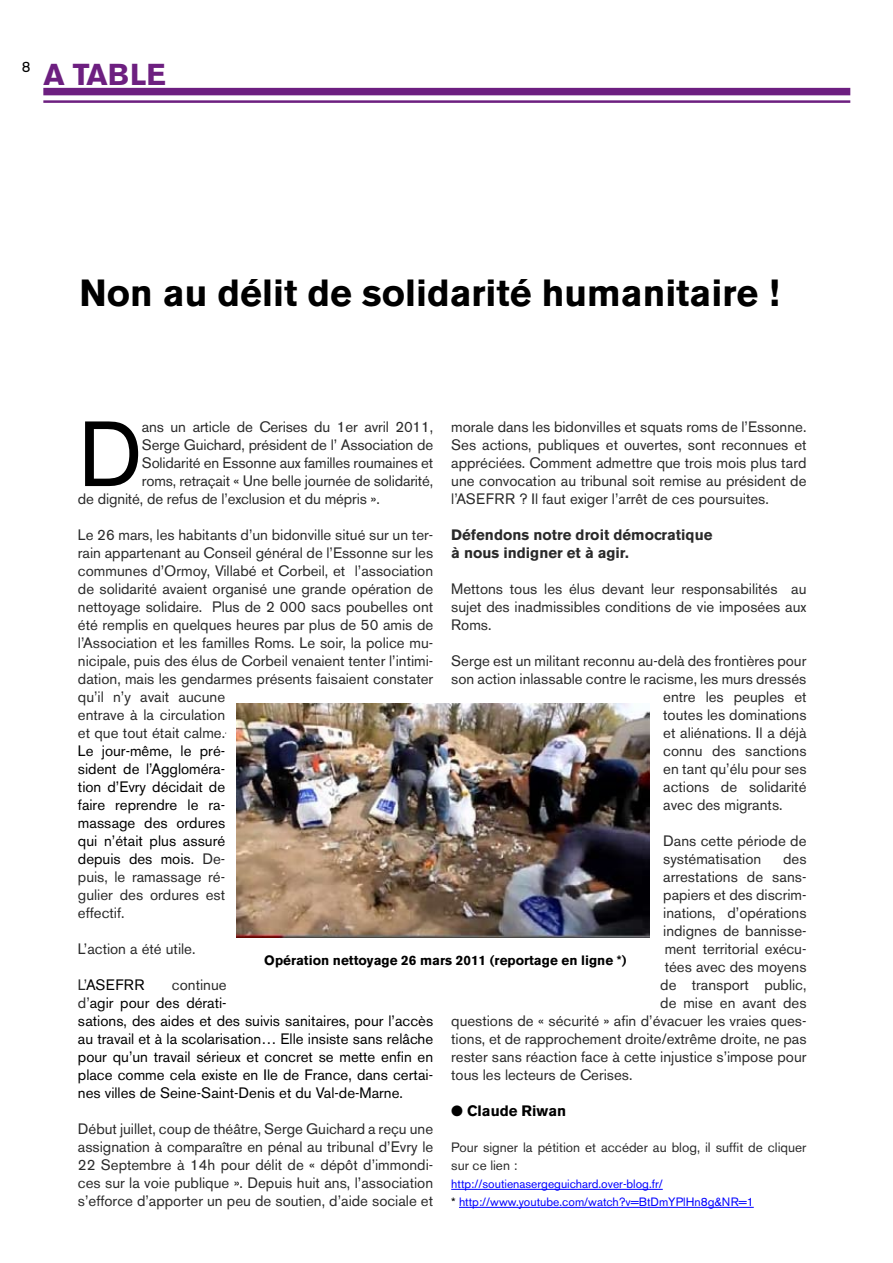
<style>
.page{position:relative;width:893px;height:1263px;background:#fff}
.page>*{position:absolute;margin:0;border:0;box-sizing:border-box;transform-origin:0 0}
.t1{font:91.5px "Akzidenz Grotesk BE";color:#000}
.t2{font:700 37.5px "Akzidenz Grotesk BE";color:#000}
.t3{font:700 30px "Akzidenz Grotesk BE";color:#6d1f80}
.t4{font:15px/18px "Akzidenz Grotesk BE";color:#2a2a2a;text-align:justify}
.t5{font:15px/18px "Akzidenz Grotesk BE";color:#000;text-align:justify}
.t6{font:700 15px/18px "Akzidenz Grotesk BE";color:#2a2a2a}
.t7{font:700 15px "Akzidenz Grotesk BE";color:#000}
.t8{font:13.5px/18px "Akzidenz Grotesk BE";color:#2a2a2a}
.t9{font:700 13.5px "Akzidenz Grotesk BE";color:#000}
.t10{font:12px/18px "Akzidenz Grotesk BE";color:#00f}
.s1{color:#2a2a2a}
.s2{color:#000}
</style>
<div class="page">
<div style="left:43px;top:88px;width:807px;height:7px;background:#6d1f80"></div>
<hr style="left:43px;top:100px;width:807px;height:3px;background:#6d1f80">
<hr style="left:451px;top:1189px;width:212px;height:1px;background:#00f">
<hr style="left:459px;top:1207px;width:295px;height:1px;background:#00f">
<img style="left:237px;top:704px;width:413px;height:234px">
<p class="t5" style="left:22px;top:58px;width:10px">8</p>
<h3 class="t3" style="left:43px;top:57px;width:105px">a table</h3>
<h2 class="t2" style="left:79px;top:271px;width:701px">Non au délit de solidarité humanitaire !</h2>
<h1 class="t1" style="left:78px;top:400px;width:66px">D</h1>
<p class="t4" style="left:142px;top:418px;width:293px">ans un article de Cerises du 1er avril 2011,</p>
<p class="t4" style="left:451px;top:418px;width:357px">morale dans les bidonvilles et squats roms de l’Essonne.<br>Ses actions, publiques et ouvertes, sont reconnues et appréciées. Comment admettre que trois mois plus tard une convocation au tribunal soit remise au président de l’ASEFRR ? Il faut exiger l’arrêt de ces poursuites.</p>
<p class="t6" style="left:451px;top:526px;width:263px">Défendons notre droit démocratique à nous indigner et à agir.</p>
<p class="t4" style="left:451px;top:580px;width:357px">Mettons tous les élus devant leur responsabilités au sujet des inadmissibles conditions de vie imposées aux Roms.</p>
<p class="t4" style="left:451px;top:652px;width:357px">Serge est un militant reconnu au-delà des frontières pour</p>
<p class="t4" style="left:451px;top:670px;width:357px">son action inlassable contre le racisme, les murs dressés</p>
<p class="t4" style="left:663px;top:688px;width:145px">entre les peuples et</p>
<p class="t4" style="left:663px;top:706px;width:145px">toutes les dominations</p>
<p class="t4" style="left:663px;top:724px;width:145px">et aliénations. Il a déjà</p>
<p class="t4" style="left:663px;top:742px;width:145px">connu des sanctions</p>
<p class="t4" style="left:663px;top:760px;width:145px">en tant qu’élu pour ses</p>
<p class="t4" style="left:663px;top:778px;width:145px">actions de solidarité</p>
<p class="t4" style="left:663px;top:796px;width:121px">avec des migrants.</p>
<p class="t4" style="left:663px;top:832px;width:145px">Dans cette période de systématisation</p>
<p class="t4" style="left:142px;top:436px;width:293px">Serge Guichard, président de l’ Association de</p>
<p class="t4" style="left:142px;top:454px;width:293px">Solidarité en Essonne aux familles roumaines et</p>
<p class="t4" style="left:142px;top:472px;width:293px">roms, retraçait « Une belle journée de solidarité,</p>
<p class="t4" style="left:78px;top:490px;width:303px">de dignité, de refus de l’exclusion et du mépris ».</p>
<p class="t4" style="left:78px;top:526px;width:357px;text-align:left">Le 26 mars, les habitants d’un bidonville situé sur un ter&shy;rain appartenant au Conseil général de l’Essonne sur les communes d’Ormoy, Villabé et Corbeil, et l’association de solidarité avaient organisé une grande opération de nettoyage solidaire. Plus de 2 000 sacs poubelles ont été remplis en quelques heures par plus de 50 amis de l’Association et les familles Roms. Le soir, la police mu&shy;nicipale, puis des élus de Corbeil venaient tenter l’intimi&shy;dation, mais les gendarmes présents faisaient constater qu’il n’y avait aucune<br>entrave à la circulation<br>et que tout était calme.</p>
<p class="t5" style="left:78px;top:742px;width:149px">Le jour-même, le pré&shy;sident de l’Aggloméra&shy;tion d’Evry décidait de faire reprendre le ra&shy;massage des ordures qui n’était plus assuré depuis des mois. <span class="s1">De&shy;puis, le ramassage ré&shy;gulier des ordures est effectif.</span></p>
<p class="t4" style="left:78px;top:940px;width:119px">L’action a été utile.</p>
<p class="t5" style="left:78px;top:976px;width:68px"><span class="s1">L’</span>ASEFRR</p>
<p class="t4" style="left:783px;top:850px;width:25px">des</p>
<p class="t4" style="left:663px;top:868px;width:145px">arrestations de sans-</p>
<p class="t4" style="left:663px;top:886px;width:145px">papiers et des discrim-</p>
<p class="t4" style="left:663px;top:904px;width:145px">inations, d’opérations</p>
<p class="t4" style="left:663px;top:922px;width:145px">indignes de bannisse-</p>
<p class="t4" style="left:665px;top:940px;width:143px">ment territorial exécu-</p>
<p class="t4" style="left:665px;top:958px;width:143px">tées avec des moyens</p>
<p class="t4" style="left:660px;top:976px;width:148px">de transport public,</p>
<p class="t4" style="left:660px;top:994px;width:148px">de mise en avant des</p>
<p class="t4" style="left:451px;top:1012px;width:357px">questions de « sécurité » afin d’évacuer les vraies ques-</p>
<p class="t4" style="left:451px;top:1030px;width:357px">tions, et de rapprochement droite/extrême droite, ne pas</p>
<p class="t4" style="left:451px;top:1048px;width:357px">rester sans réaction face à cette injustice s’impose pour</p>
<p class="t4" style="left:451px;top:1066px;width:183px">tous les lecteurs de Cerises.</p>
<p class="t7" style="left:451px;top:1102px;width:117px">● Claude Riwan</p>
<p class="t8" style="left:451px;top:1138px;width:357px">Pour signer la pétition et accéder au blog, il suffit de cliquer sur ce lien :</p>
<p class="t10" style="left:451px;top:1175px;width:304px">http://soutienasergeguichard.over-blog.fr/<br><span class="s2">*</span> http://www.youtube.com/watch?v=BtDmYPlHn8g&amp;NR=1</p>
<p class="t9" style="left:264px;top:953px;width:364px">Opération nettoyage 26 mars 2011 (reportage en ligne *)</p>
<p class="t5" style="left:78px;top:976px;width:357px;text-align:left;text-indent:94px"><span class="s1">continue<br>d’</span>agir pour des dérati-<br>sations, des aides et des suivis sanitaires, pour l’accès au travail et à la scolarisation… Elle insiste sans relâche pour qu’un travail sérieux et concret se mette enfin en place comme cela existe en Ile de France, dans certai&shy;nes villes de Seine-Saint-Denis et du Val-de-Marne.</p>
<p class="t4" style="left:78px;top:1120px;width:357px">Début juillet, coup de théâtre, Serge Guichard a reçu une assignation à comparaître en pénal au tribunal d’Evry le 22 Septembre à 14h pour délit de « dépôt d’immondi&shy;ces sur la voie publique ». Depuis huit ans, l’association s’efforce d’apporter un peu de soutien, d’aide sociale et</p>
</div>
